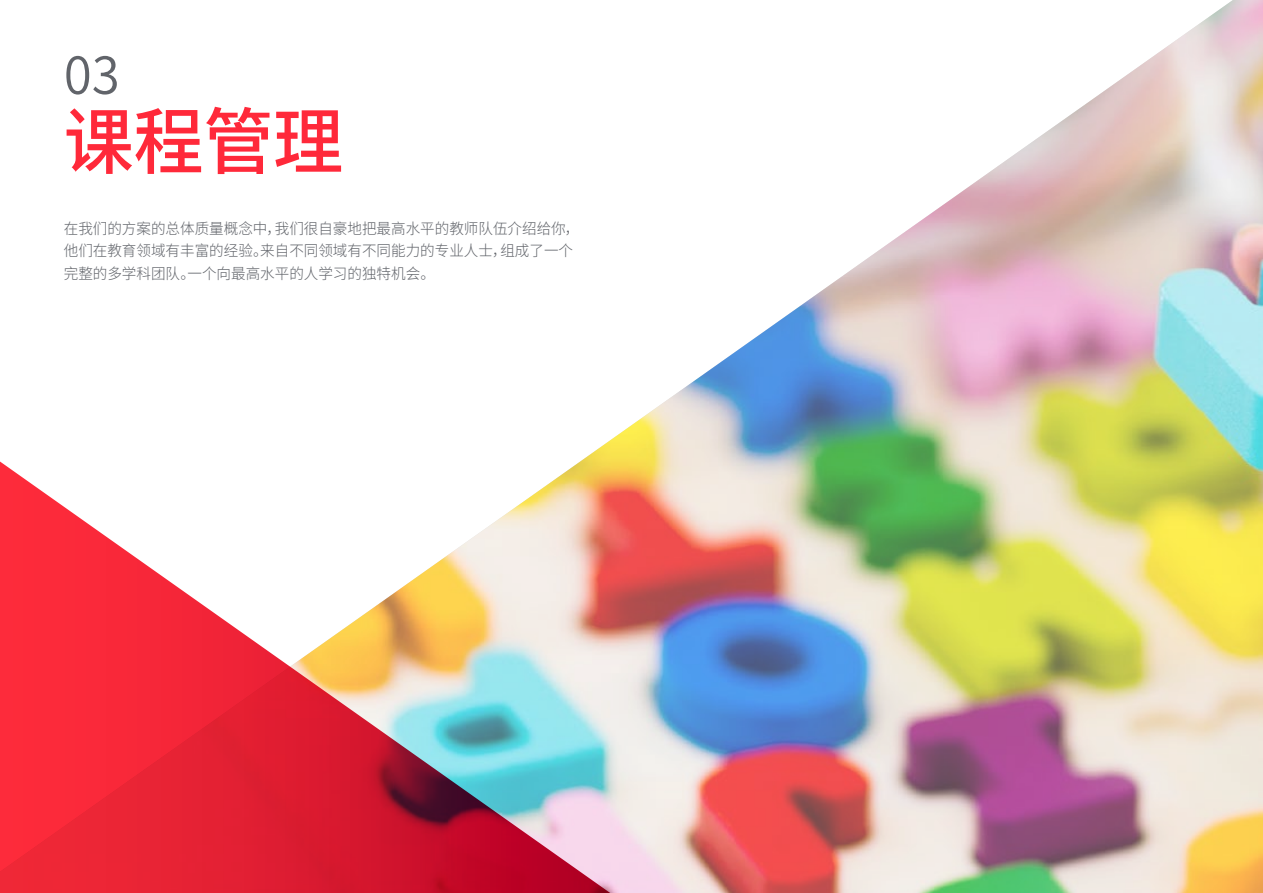
<style>
.page{position:relative;width:1263px;height:893px;background:#fff}
.page>*{position:absolute;margin:0;border:0;box-sizing:border-box;transform-origin:0 0}
.t1{font:500 72px "Source Han Sans CN";color:#ff293a}
.t2{font:52.5px "Source Han Sans CN";color:#61646a}
.t3{font:300 15px/22.5px "Source Han Sans CN";color:#61646a}
</style>
<div class="page">
<img style="left:602px;top:0;width:661px;height:893px">
<svg style="left:0;top:446px;width:640px;height:447px"></svg>
<h2 class="t2" style="left:64px;top:45px;width:57px">03</h2>
<h1 class="t1" style="left:64px;top:101px;width:281px">课程管理</h1>
<p class="t3" style="left:64px;top:218px;width:517px">在我们的方案的总体质量概念中，我们很自豪地把最高水平的教师队伍介绍给你，他们在教育领域有丰富的经验。来自不同领域有不同能力的专业人士，组成了一个完整的多学科团队。一个向最高水平的人学习的独特机会。</p>
</div>
